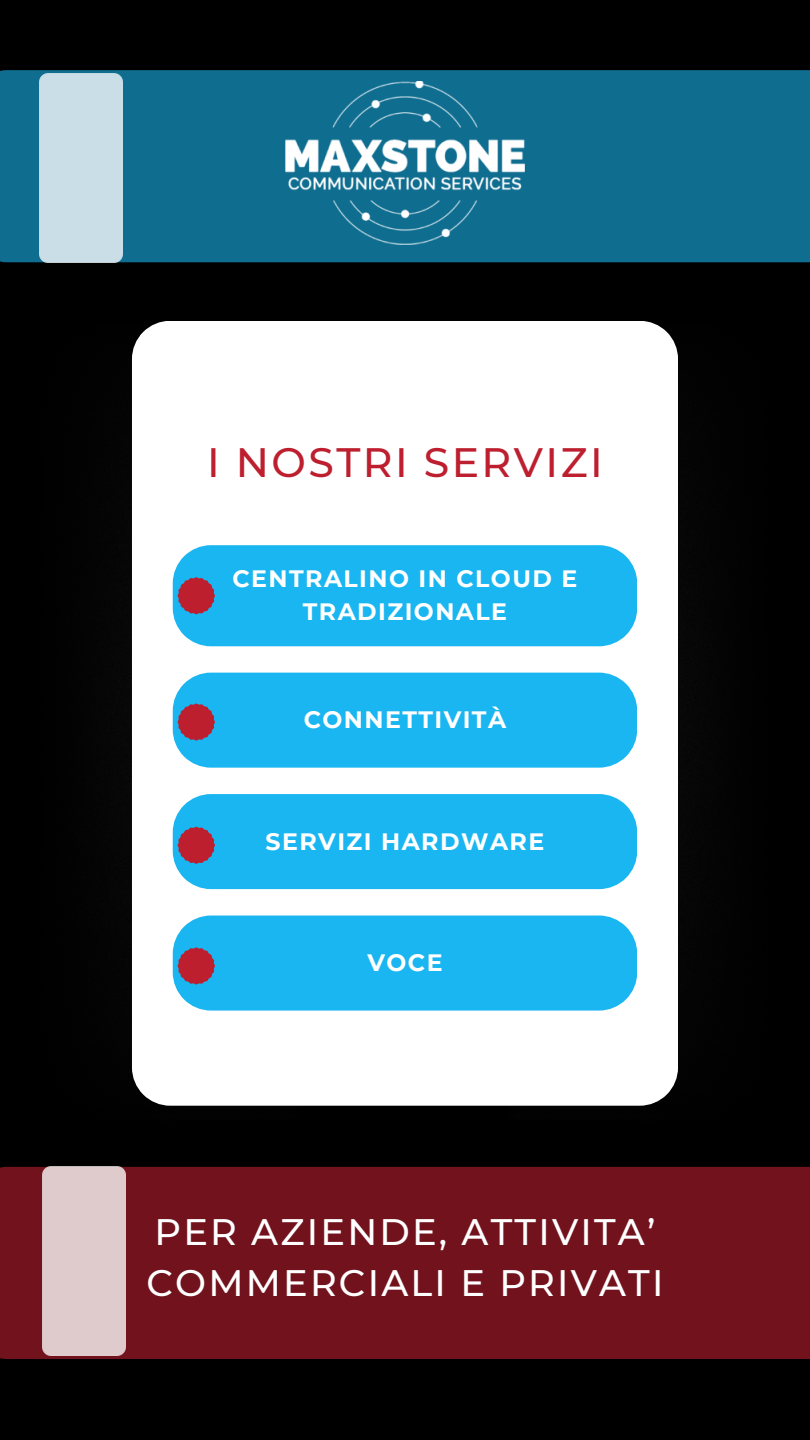
<style>
.page{position:relative;width:810px;height:1440px;background:#000}
.page>*{position:absolute;margin:0;border:0;box-sizing:border-box;transform-origin:0 0}
.t1{font:500 41px "Montserrat";letter-spacing:.06em;color:#bd1f2f}
.t2{font:500 36.8px/51px "Montserrat";letter-spacing:.06em;color:#fff}
.t3{font:700 23.7px/33px "Montserrat";letter-spacing:.06em;color:#fff;text-align:center}
</style>
<div class="page">
<div style="left:132px;top:321px;width:546px;height:785px;background:#fff"></div>
<div style="left:173px;top:545px;width:464px;height:101px;background:#1ab6f1"></div>
<div style="left:0;top:70px;width:810px;height:192px;background:#0f6d90"></div>
<img style="left:285px;top:81px;width:240px;height:163px">
<div style="left:0;top:1167px;width:810px;height:192px;background:#71121c"></div>
<div style="left:43px;top:1167px;width:83px;height:189px;background:#dfcacc"></div>
<div style="left:39px;top:73px;width:84px;height:189px;background:#c9dee6"></div>
<svg style="left:178px;top:577px;width:37px;height:37px"></svg>
<div style="left:173px;top:673px;width:464px;height:95px;background:#1ab6f1"></div>
<div style="left:173px;top:794px;width:464px;height:95px;background:#1ab6f1"></div>
<div style="left:173px;top:916px;width:464px;height:95px;background:#1ab6f1"></div>
<p class="t1" style="left:207px;top:437px;width:397px">I NOSTRI SERVIZI</p>
<p class="t3" style="left:232px;top:562px;width:346px">CENTRALINO IN CLOUD E<br>TRADIZIONALE</p>
<p class="t3" style="left:304px;top:703px;width:204px">CONNETTIVITÀ</p>
<p class="t3" style="left:266px;top:825px;width:280px">SERVIZI HARDWARE</p>
<h1 class="t3" style="left:367px;top:946px;width:77px">VOCE</h1>
<p class="t2" style="left:146px;top:1206px;width:519px">PER AZIENDE, ATTIVITA’<br>COMMERCIALI E PRIVATI</p>
</div>
